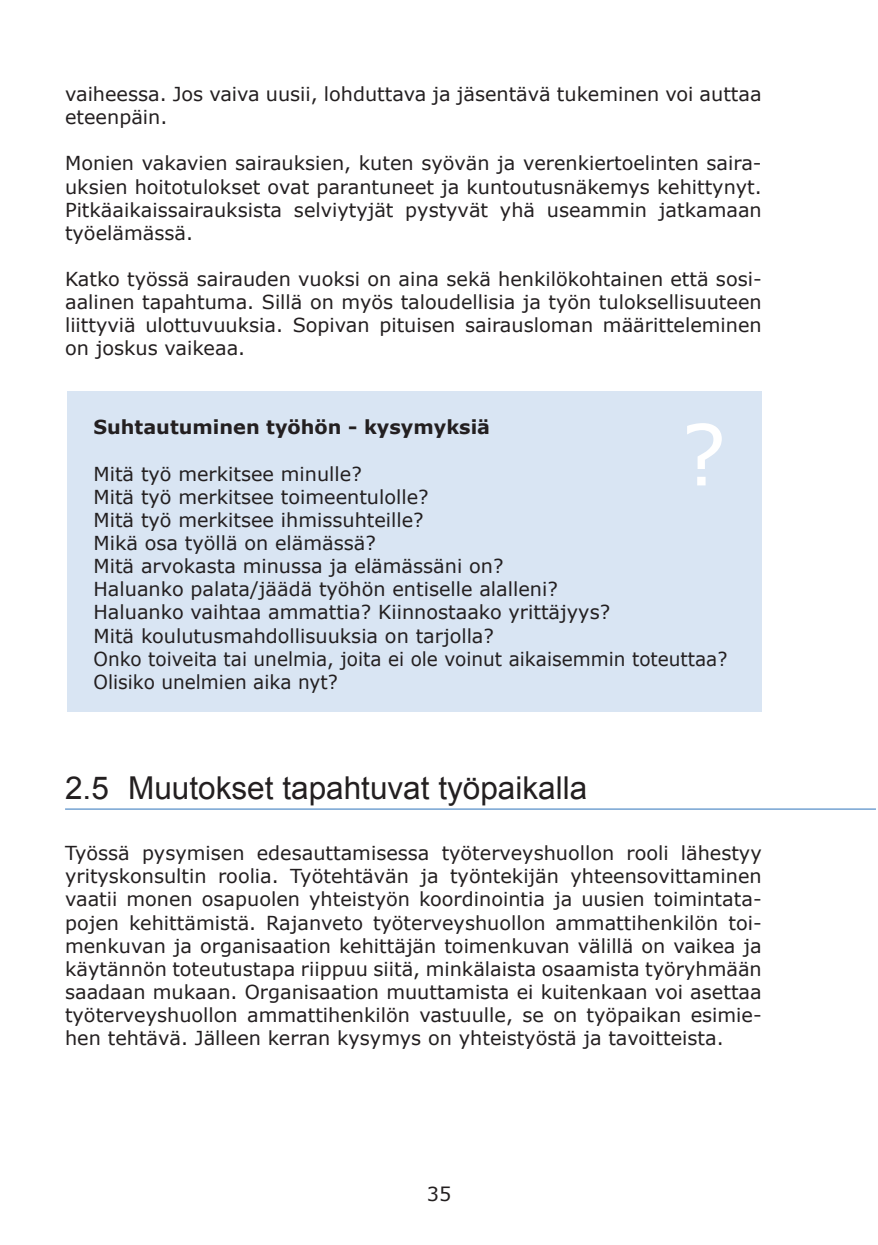
<style>
.page{position:relative;width:878px;height:1245px;background:#fff}
.page>*{position:absolute;margin:0;border:0;box-sizing:border-box;transform-origin:0 0}
.t1{font:84px "Verdana";color:#fff}
.t2{font:31.5px "Arial";color:#231f20}
.t3{font:19.25px/23.1px "Verdana";color:#231f20;text-align:justify}
.t4{font:700 19.25px "Verdana";color:#231f20}
</style>
<div class="page">
<div style="left:67px;top:391px;width:694px;height:320px;background:#d9e5f3"></div>
<hr style="left:65px;top:808px;width:810px;height:1px;background:#3075bb">
<p class="t3" style="left:65px;top:82px;width:697px">vaiheessa. Jos vaiva uusii, lohduttava ja jäsentävä tukeminen voi auttaa eteenpäin.</p>
<p class="t3" style="left:65px;top:151px;width:698px">Monien vakavien sairauksien, kuten syövän ja verenkiertoelinten saira&shy;uksien hoitotulokset ovat parantuneet ja kuntoutusnäkemys kehittynyt.<br>Pitkäaikaissairauksista selviytyjät pystyvät yhä useammin jatkamaan työelämässä.</p>
<p class="t3" style="left:65px;top:267px;width:697px">Katko työssä sairauden vuoksi on aina sekä henkilökohtainen että sosi&shy;aalinen tapahtuma. Sillä on myös taloudellisia ja työn tuloksellisuuteen liittyviä ulottuvuuksia. Sopivan pituisen sairausloman määritteleminen on joskus vaikeaa.</p>
<p class="t4" style="left:93px;top:415px;width:398px">Suhtautuminen työhön - kysymyksiä</p>
<p class="t3" style="left:93px;top:461px;width:635px;text-align:left">Mitä työ merkitsee minulle?<br>Mitä työ merkitsee toimeentulolle?<br>Mitä työ merkitsee ihmissuhteille?<br>Mikä osa työllä on elämässä?<br>Mitä arvokasta minussa ja elämässäni on?<br>Haluanko palata/jäädä työhön entiselle alalleni?<br>Haluanko vaihtaa ammattia? Kiinnostaako yrittäjyys?<br>Mitä koulutusmahdollisuuksia on tarjolla?<br>Onko toiveita tai unelmia, joita ei ole voinut aikaisemmin toteuttaa?<br>Olisiko unelmien aika nyt?</p>
<h1 class="t1" style="left:680px;top:401px;width:47px">?</h1>
<h2 class="t2" style="left:65px;top:767px;width:523px">2.5 Muutokset tapahtuvat työpaikalla</h2>
<p class="t3" style="left:65px;top:841px;width:698px">Työssä pysymisen edesauttamisessa työterveyshuollon rooli lähestyy yrityskonsultin roolia. Työtehtävän ja työntekijän yhteensovittaminen vaatii monen osapuolen yhteistyön koordinointia ja uusien toimintata&shy;pojen kehittämistä. Rajanveto työterveyshuollon ammattihenkilön toi&shy;menkuvan ja organisaation kehittäjän toimenkuvan välillä on vaikea ja käytännön toteutustapa riippuu siitä, minkälaista osaamista työryhmään saadaan mukaan. Organisaation muuttamista ei kuitenkaan voi asettaa työterveyshuollon ammattihenkilön vastuulle, se on työpaikan esimie&shy;hen tehtävä. Jälleen kerran kysymys on yhteistyöstä ja tavoitteista.</p>
<p class="t3" style="left:426px;top:1182px;width:26px">35</p>
</div>
